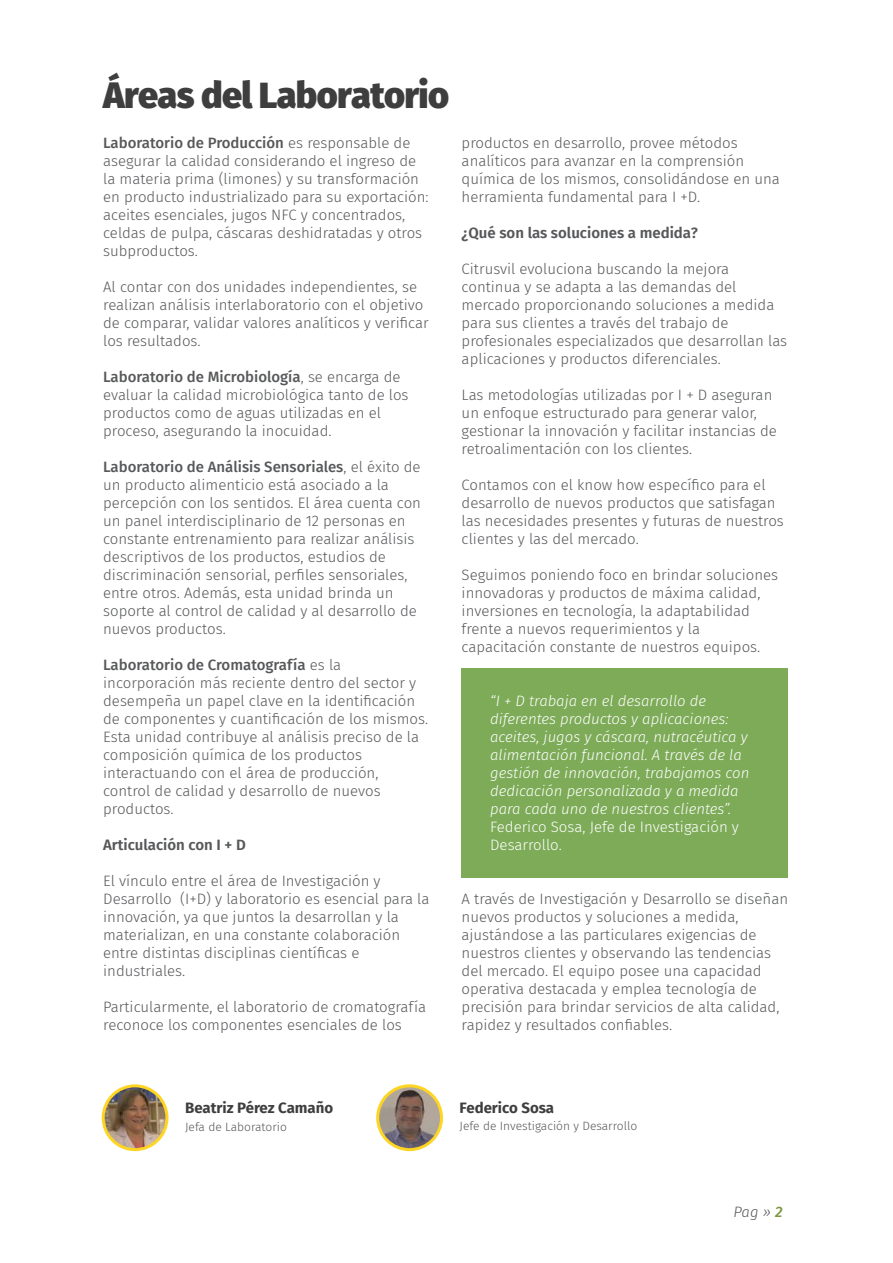
<style>
.page{position:relative;width:893px;height:1263px;background:#fff}
.page>*{position:absolute;margin:0;border:0;box-sizing:border-box;transform-origin:0 0}
.t1{font:900 36px "Fira Sans";letter-spacing:-.02em;color:#3e3e3f}
.t2{font:300 15px/18px "Fira Sans";color:#57585a}
.t3{font:italic 300 15px/18px "Fira Sans";color:#fff}
.t4{font:600 15px "Fira Sans";color:#57585a}
.t5{font:300 15px/18px "Fira Sans";color:#fff}
.t6{font:700 15px "Fira Sans";color:#3e3e3f}
.t7{font:italic 300 15px "Fira Sans";color:#57585a}
.t8{font:300 12px "Fira Sans";color:#57585a}
.s1{font-weight:500}
.s2{font-weight:500;color:#7a973d}
</style>
<div class="page">
<img style="left:103px;top:1086px;width:64px;height:63px;border-radius:32px">
<div style="left:102px;top:1084px;width:66px;height:67px;border:3px solid #fdd522;border-radius:32px"></div>
<img style="left:378px;top:1086px;width:63px;height:63px;border-radius:32px">
<div style="left:376px;top:1084px;width:67px;height:67px;border:3px solid #fdd522;border-radius:32px"></div>
<div style="left:462px;top:668px;width:326px;height:209px;background:#7dab58"></div>
<h1 class="t1" style="left:103px;top:63px;width:347px">Áreas del Laboratorio</h1>
<p class="t2" style="left:103px;top:134px;width:327px"><span class="s1">Laboratorio de Producción</span> es responsable de asegurar la calidad considerando el ingreso de la materia prima (limones) y su transformación en producto industrializado para su exportación: aceites esenciales, jugos NFC y concentrados, celdas de pulpa, cáscaras deshidratadas y otros subproductos.</p>
<p class="t2" style="left:103px;top:278px;width:327px">Al contar con dos unidades independientes, se realizan análisis interlaboratorio con el objetivo de comparar, validar valores analíticos y verificar los resultados.</p>
<p class="t2" style="left:103px;top:368px;width:307px"><span class="s1">Laboratorio de Microbiología</span>, se encarga de evaluar la calidad microbiológica tanto de los productos como de aguas utilizadas en el proceso, asegurando la inocuidad.</p>
<p class="t2" style="left:103px;top:458px;width:319px"><span class="s1">Laboratorio de Análisis Sensoriales</span>, el éxito de un producto alimenticio está asociado a la percepción con los sentidos. El área cuenta con un panel interdisciplinario de 12 personas en constante entrenamiento para realizar análisis descriptivos de los productos, estudios de discriminación sensorial, perfiles sensoriales, entre otros. Además, esta unidad brinda un soporte al control de calidad y al desarrollo de nuevos productos.</p>
<p class="t2" style="left:103px;top:656px;width:326px"><span class="s1">Laboratorio de Cromatografía</span> es la incorporación más reciente dentro del sector y desempeña un papel clave en la identificación de componentes y cuantificación de los mismos.<br>Esta unidad contribuye al análisis preciso de la composición química de los productos interactuando con el área de producción, control de calidad y desarrollo de nuevos productos.</p>
<p class="t4" style="left:103px;top:832px;width:144px">Articulación con I + D</p>
<p class="t2" style="left:103px;top:872px;width:328px">El vínculo entre el área de Investigación y Desarrollo (I+D) y laboratorio es esencial para la innovación, ya que juntos la desarrollan y la materializan, en una constante colaboración entre distintas disciplinas científicas e industriales.</p>
<p class="t2" style="left:103px;top:998px;width:325px">Particularmente, el laboratorio de cromatografía reconoce los componentes esenciales de los</p>
<p class="t2" style="left:462px;top:133px;width:320px">productos en desarrollo, provee métodos analíticos para avanzar en la comprensión química de los mismos, consolidándose en una herramienta fundamental para I +D.</p>
<p class="t4" style="left:462px;top:220px;width:238px">¿Qué son las soluciones a medida?</p>
<p class="t2" style="left:462px;top:259px;width:327px">Citrusvil evoluciona buscando la mejora continua y se adapta a las demandas del mercado proporcionando soluciones a medida para sus clientes a través del trabajo de profesionales especializados que desarrollan las aplicaciones y productos diferenciales.</p>
<p class="t2" style="left:462px;top:385px;width:317px">Las metodologías utilizadas por I + D aseguran un enfoque estructurado para generar valor, gestionar la innovación y facilitar instancias de retroalimentación con los clientes.</p>
<p class="t2" style="left:462px;top:475px;width:324px">Contamos con el know how específico para el desarrollo de nuevos productos que satisfagan las necesidades presentes y futuras de nuestros clientes y las del mercado.</p>
<p class="t2" style="left:462px;top:565px;width:318px">Seguimos poniendo foco en brindar soluciones innovadoras y productos de máxima calidad, inversiones en tecnología, la adaptabilidad frente a nuevos requerimientos y la capacitación constante de nuestros equipos.</p>
<p class="t3" style="left:490px;top:692px;width:261px">“I + D trabaja en el desarrollo de diferentes productos y aplicaciones: aceites, jugos y cáscara, nutracéutica y alimentación funcional. A través de la gestión de innovación, trabajamos con dedicación personalizada y a medida para cada uno de nuestros clientes”.</p>
<p class="t5" style="left:490px;top:818px;width:250px">Federico Sosa, Jefe de Investigación y<br>Desarrollo.</p>
<p class="t2" style="left:462px;top:889px;width:328px">A través de Investigación y Desarrollo se diseñan nuevos productos y soluciones a medida, ajustándose a las particulares exigencias de nuestros clientes y observando las tendencias del mercado. El equipo posee una capacidad operativa destacada y emplea tecnología de precisión para brindar servicios de alta calidad, rapidez y resultados confiables.</p>
<p class="t6" style="left:185px;top:1095px;width:150px">Beatriz Pérez Camaño</p>
<p class="t8" style="left:185px;top:1118px;width:103px">Jefa de Laboratorio</p>
<p class="t6" style="left:460px;top:1095px;width:96px">Federico Sosa</p>
<p class="t8" style="left:460px;top:1117px;width:179px">Jefe de Investigación y Desarrollo</p>
<p class="t7" style="left:733px;top:1201px;width:51px">Pag » <span class="s2">2</span></p>
</div>
